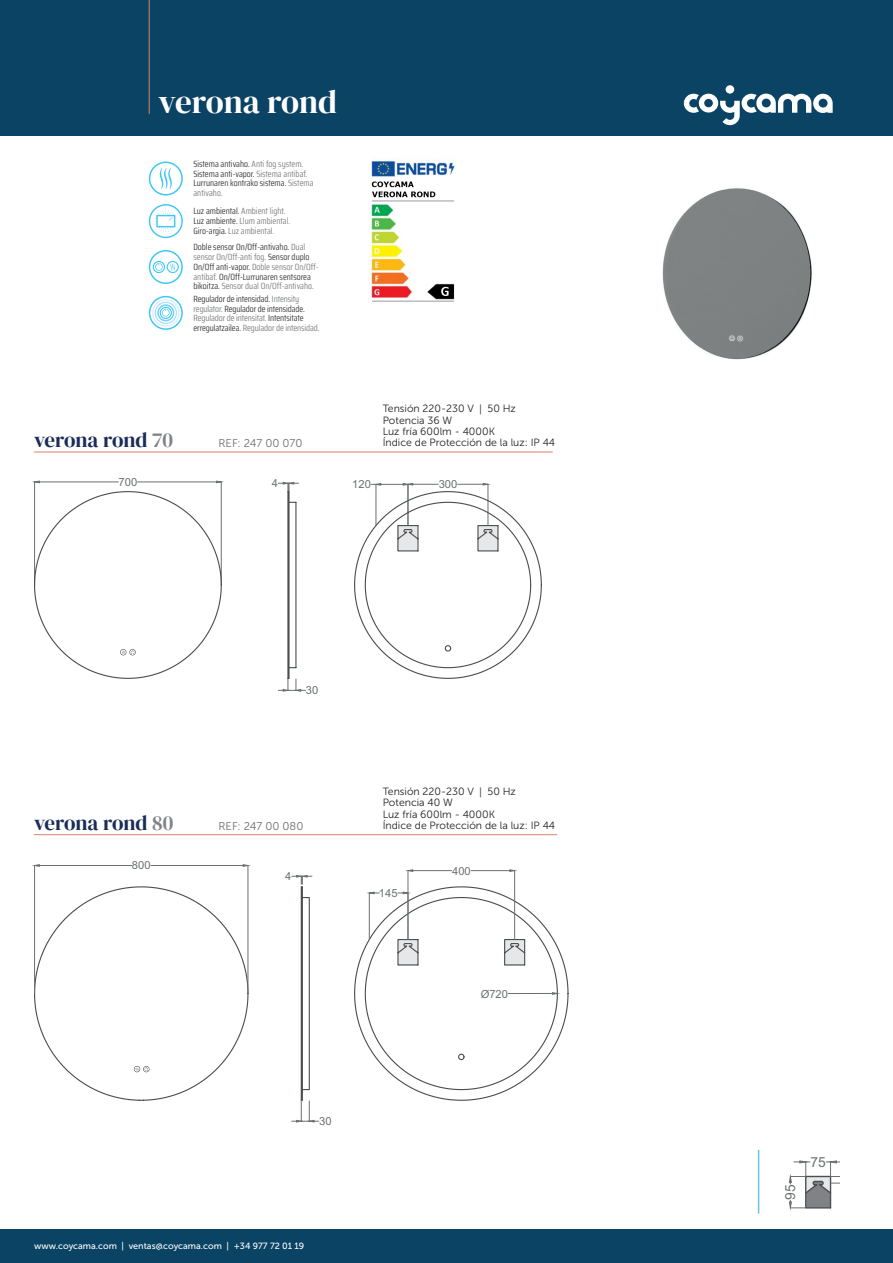
<style>
.page{position:relative;width:893px;height:1263px;background:#fff}
.page>*{position:absolute;margin:0;border:0;box-sizing:border-box;transform-origin:0 0}
.t1{font:33px "DM Serif Display";letter-spacing:-.005em;color:#fff}
.Subtitulo{font:21px "DM Serif Display";color:#1a2c58}
.t2{font:13.8px "Arial";color:#6c6f71}
.t3{font:11.25px "Arial";color:#6c6f71}
.Idioma_FR_Icono{font:11.25px "Museo Sans 300";color:#6c6d70}
.Idioma_FR_Icono-2{font:10.5px "Museo Sans 300";color:#231f20}
.t4{font:9px/9.8px "Saira Condensed";color:#3e3e3f}
.t5{font:9px/9.8px "Saira Condensed";color:#808285}
.t6{font:9px "Museo Sans 500";color:#fff}
.s1{color:#808285}
.s2{color:#3e3e3f}
.s3{font-family:"Titillium Web";font-weight:300}
</style>
<div class="page">
<div style="left:0;top:0;width:893px;height:136px;background:#0a4364"></div>
<div style="left:726px;top:85px;width:8px;height:9px;background:#fff;border-radius:50%"></div>
<svg style="left:684px;top:94px;width:149px;height:31px"></svg>
<hr style="left:149px;top:0;width:1px;height:114px;background:#db8267">
<div style="left:0;top:1229px;width:893px;height:34px;background:#0a4364"></div>
<svg style="left:149px;top:204px;width:34px;height:34px"></svg>
<div style="left:149px;top:162px;width:34px;height:33px;border:2px solid #40c7f4;border-radius:50%"></div>
<svg style="left:160px;top:168px;width:12px;height:21px"></svg>
<img style="left:371px;top:160px;width:84px;height:142px">
<div style="left:149px;top:250px;width:34px;height:34px;border:2px solid #40c7f4;border-radius:50%"></div>
<svg style="left:155px;top:263px;width:8px;height:8px"></svg>
<div style="left:167px;top:261px;width:12px;height:12px;border:1px solid #40c7f4;border-radius:50%"></div>
<div style="left:153px;top:261px;width:12px;height:12px;border:1px solid #40c7f4;border-radius:50%"></div>
<svg style="left:170px;top:263px;width:5px;height:8px"></svg>
<svg style="left:162px;top:309px;width:8px;height:8px"></svg>
<div style="left:160px;top:307px;width:12px;height:12px;border:1px solid #40c7f4;border-radius:50%"></div>
<div style="left:149px;top:296px;width:34px;height:34px;border:2px solid #40c7f4;border-radius:50%"></div>
<div style="left:157px;top:304px;width:17px;height:17px;border:2px solid #72d1f6;border-radius:50%"></div>
<div style="left:155px;top:302px;width:22px;height:22px;border:1px solid #aae0f9;border-radius:50%"></div>
<div style="left:152px;top:299px;width:27px;height:27px;border:1px solid #ccecfb;border-radius:50%"></div>
<hr style="left:34px;top:452px;width:519px;height:1px;background:#db8267">
<hr style="left:34px;top:834px;width:523px;height:1px;background:#db8267">
<svg style="left:34px;top:886px;width:472px;height:215px"></svg>
<hr style="left:34px;top:865px;width:1px;height:128px;background:#6c6f71">
<hr style="left:248px;top:865px;width:1px;height:128px;background:#6c6f71">
<hr style="left:39px;top:865px;width:93px;height:1px;background:#6c6f71">
<hr style="left:151px;top:865px;width:92px;height:1px;background:#6c6f71">
<svg style="left:35px;top:864px;width:5px;height:3px"></svg>
<svg style="left:242px;top:864px;width:7px;height:3px"></svg>
<hr style="left:301px;top:887px;width:1px;height:213px;background:#4b4e50">
<hr style="left:302px;top:887px;width:1px;height:213px;background:#4b4e50">
<svg style="left:292px;top:875px;width:8px;height:3px"></svg>
<svg style="left:292px;top:1100px;width:27px;height:23px"></svg>
<svg style="left:300px;top:875px;width:269px;height:216px"></svg>
<hr style="left:508px;top:993px;width:44px;height:1px;background:#6c6f71">
<svg style="left:552px;top:992px;width:6px;height:3px"></svg>
<hr style="left:369px;top:893px;width:1px;height:46px;background:#6c6f71">
<svg style="left:369px;top:891px;width:10px;height:3px"></svg>
<svg style="left:396px;top:869px;width:173px;height:97px"></svg>
<div style="left:302px;top:897px;width:8px;height:193px;border:1px solid #4b4e50"></div>
<svg style="left:134px;top:1066px;width:15px;height:6px"></svg>
<hr style="left:34px;top:482px;width:1px;height:103px;background:#6c6f71">
<hr style="left:221px;top:482px;width:1px;height:103px;background:#6c6f71">
<hr style="left:39px;top:482px;width:79px;height:1px;background:#6c6f71">
<hr style="left:137px;top:482px;width:79px;height:1px;background:#6c6f71">
<svg style="left:34px;top:480px;width:6px;height:3px"></svg>
<svg style="left:216px;top:480px;width:6px;height:3px"></svg>
<svg style="left:278px;top:482px;width:21px;height:8px"></svg>
<svg style="left:278px;top:679px;width:28px;height:13px"></svg>
<hr style="left:376px;top:484px;width:1px;height:41px;background:#6c6f71">
<hr style="left:488px;top:484px;width:1px;height:41px;background:#6c6f71">
<hr style="left:408px;top:484px;width:1px;height:41px;background:#6c6f71">
<svg style="left:458px;top:483px;width:31px;height:3px"></svg>
<svg style="left:371px;top:483px;width:67px;height:3px"></svg>
<svg style="left:34px;top:490px;width:508px;height:189px"></svg>
<svg style="left:120px;top:649px;width:16px;height:6px"></svg>
<hr style="left:758px;top:1150px;width:1px;height:63px;background:#65c2ea">
<svg style="left:788px;top:1160px;width:51px;height:51px"></svg>
<img style="left:662px;top:188px;width:150px;height:172px">
<h1 class="t1" style="left:159px;top:83px;width:180px">verona rond</h1>
<p class="t4" style="left:193px;top:159px;width:122px">Sistema antivaho. <span class="s1">Anti fog system.<br></span>Sistema anti-vapor. <span class="s1">Sistema antibaf.<br></span>Lurrunaren kontrako sistema. <span class="s1">Sistema antivaho.</span></p>
<p class="t5" style="left:193px;top:206px;width:98px"><span class="s2">Luz ambiental.</span> Ambient light.<br><span class="s2">Luz ambiente.</span> Llum ambiental.<br><span class="s2">Giro-argia.</span> Luz ambiental.</p>
<p class="t4" style="left:193px;top:242px;width:127px">Doble sensor On/Off-antivaho. <span class="s1">Dual sensor On/Off-anti fog.</span> Sensor duplo On/Off anti-vapor. <span class="s1">Doble sensor On/Off&shy;antibaf.</span> On/Off-Lurrunaren sentsorea bikoitza. <span class="s1">Sensor dual On/Off-antivaho.</span></p>
<p class="t4" style="left:193px;top:294px;width:128px">Regulador de intensidad. <span class="s1">Intensity regulator.</span> Regulador de intensidade.<br><span class="s1">Regulador de intensitat.</span> Intentsitate erregulatzailea. <span class="s1">Regulador de intensidad.</span></p>
<p class="Subtitulo" style="left:34px;top:428px;width:141px">verona rond <span class="s1">70</span></p>
<p class="Idioma_FR_Icono" style="left:219px;top:437px;width:85px">REF: 247 00 070</p>
<p class="t3" style="left:119px;top:474px;width:20px">700</p>
<p class="t3" style="left:272px;top:475px;width:8px">4</p>
<p class="Idioma_FR_Icono-2" style="left:383px;top:403px;width:135px">Tensión 220-230 V <span class="s3">|</span> 50 Hz</p>
<p class="Idioma_FR_Icono-2" style="left:383px;top:414px;width:71px">Potencia 36 W</p>
<p class="Idioma_FR_Icono-2" style="left:383px;top:425px;width:114px">Luz fría 600lm - 4000K</p>
<p class="Idioma_FR_Icono-2" style="left:383px;top:437px;width:174px">Índice de Protección de la luz: IP 44</p>
<p class="t3" style="left:352px;top:477px;width:20px">120</p>
<p class="t3" style="left:439px;top:476px;width:20px">300</p>
<p class="t3" style="left:306px;top:683px;width:14px">30</p>
<p class="Subtitulo" style="left:34px;top:811px;width:141px">verona rond <span class="s1">80</span></p>
<p class="t3" style="left:132px;top:858px;width:20px">800</p>
<p class="Idioma_FR_Icono" style="left:219px;top:820px;width:86px">REF: 247 00 080</p>
<p class="t3" style="left:285px;top:868px;width:8px">4</p>
<p class="t3" style="left:319px;top:1113px;width:14px">30</p>
<p class="t6" style="left:34px;top:1241px;width:272px">www.coycama.com | ventas@coycama.com | +34 977 72 01 19</p>
<p class="Idioma_FR_Icono-2" style="left:383px;top:786px;width:135px">Tensión 220-230 V <span class="s3">|</span> 50 Hz</p>
<p class="Idioma_FR_Icono-2" style="left:383px;top:797px;width:72px">Potencia 40 W</p>
<p class="Idioma_FR_Icono-2" style="left:383px;top:808px;width:114px">Luz fría 600lm - 4000K</p>
<p class="Idioma_FR_Icono-2" style="left:383px;top:819px;width:174px">Índice de Protección de la luz: IP 44</p>
<p class="t3" style="left:379px;top:885px;width:20px">145</p>
<p class="t3" style="left:452px;top:863px;width:20px">400</p>
<p class="t3" style="left:481px;top:986px;width:29px">Ø720</p>
<p class="t2" style="left:781px;top:1200px;width:17px;rotate:-90deg">95</p>
<p class="t2" style="left:810px;top:1152px;width:17px">75</p>
</div>
